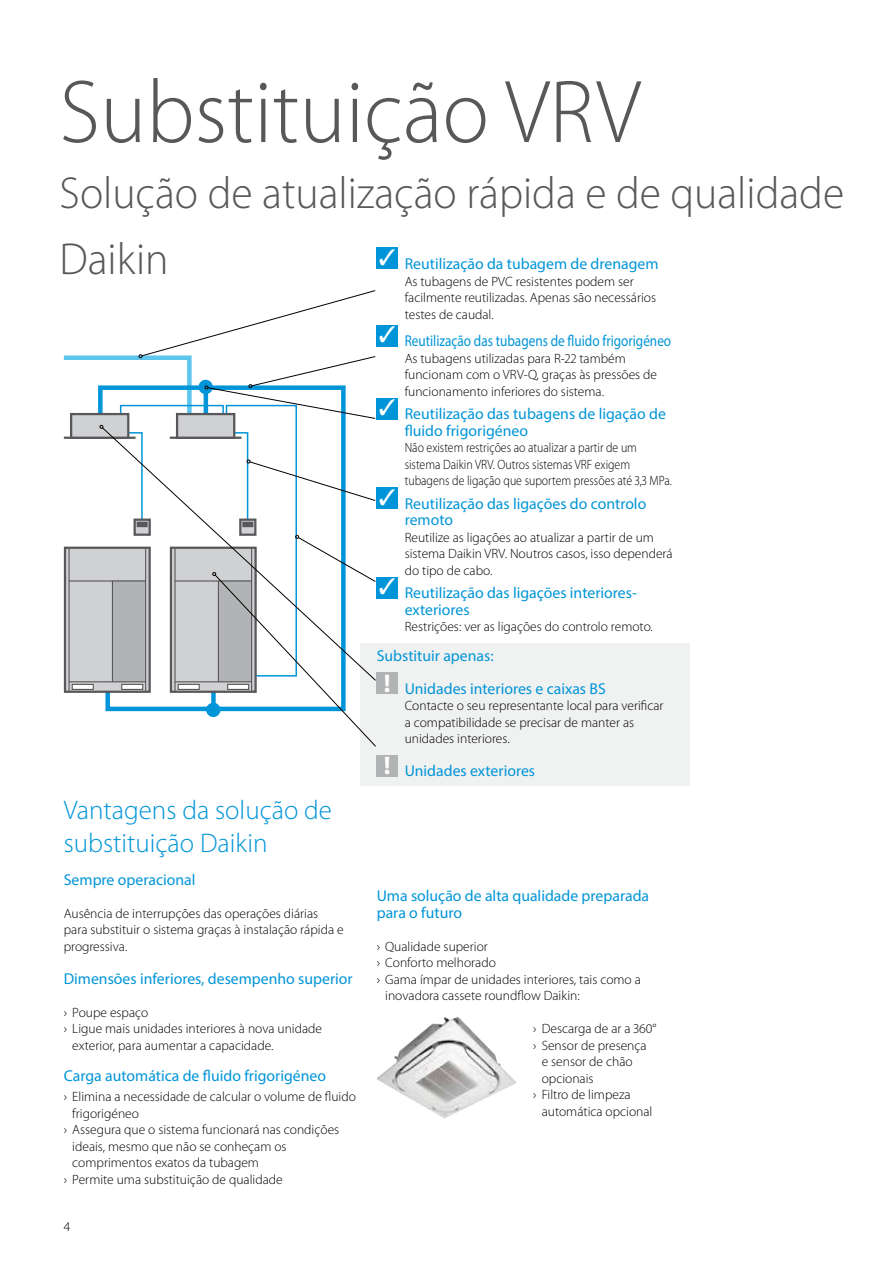
<style>
.page{position:relative;width:893px;height:1263px;background:#fff}
.page>*{position:absolute;margin:0;border:0;box-sizing:border-box;transform-origin:0 0}
.t1{font:300 90px "Myriad Pro";color:#58585a}
.t2{font:300 45px/66px "Myriad Pro";color:#58585a}
.t3{font:300 27px/33px "Myriad Pro";color:#0095d8}
.t4{font:15.75px/16.5px "Myriad Pro";color:#0095d8}
.t5{font:15.75px "Myriad Pro";color:#0095d8;scale:.84 1}
.t6{font:300 13.5px/16.5px "Myriad Pro";color:#000}
.t7{font:300 13.5px/16.5px "Myriad Pro";color:#000;scale:.88 1}
.s1{font-weight:700;font-size:25.5px;color:#fff}
</style>
<div class="page">
<img style="left:393px;top:1017px;width:65px;height:48px">
<div style="left:360px;top:643px;width:330px;height:143px;background:#f0f1f1"></div>
<div style="left:377px;top:248px;width:21px;height:21px;background:#0095d8"></div>
<div style="left:377px;top:325px;width:21px;height:21px;background:#0095d8"></div>
<div style="left:377px;top:398px;width:21px;height:21px;background:#0095d8"></div>
<div style="left:377px;top:488px;width:21px;height:21px;background:#0095d8"></div>
<div style="left:377px;top:577px;width:21px;height:21px;background:#0095d8"></div>
<div style="left:377px;top:672px;width:21px;height:22px;background:#b1b3b4"></div>
<div style="left:377px;top:755px;width:21px;height:21px;background:#b1b3b4"></div>
<svg style="left:63px;top:290px;width:314px;height:457px"></svg>
<h1 class="t1" style="left:60px;top:63px;width:582px">Substituição VRV</h1>
<h2 class="t2" style="left:60px;top:161px;width:786px">Solução de atualização rápida e de qualidade<br>Daikin</h2>
<p class="t4" style="left:379px;top:255px;width:281px"><sup>✓</sup> Reutilização da tubagem de drenagem</p>
<p class="t6" style="left:405px;top:273px;width:253px">As tubagens de PVC resistentes podem ser facilmente reutilizadas. Apenas são necessários testes de caudal.</p>
<p class="t5" style="left:379px;top:331px;width:349px"><sup>✓</sup> Reutilização das tubagens de fluido frigorigéneo</p>
<p class="t6" style="left:405px;top:350px;width:254px">As tubagens utilizadas para R-22 também funcionam com o VRV-Q, graças às pressões de funcionamento inferiores do sistema.</p>
<p class="t4" style="left:405px;top:406px;width:263px;text-indent:-26px"><sup>✓</sup> Reutilização das tubagens de ligação de fluido frigorigéneo</p>
<p class="t7" style="left:405px;top:440px;width:305px">Não existem restrições ao atualizar a partir de um sistema Daikin VRV. Outros sistemas VRF exigem tubagens de ligação que suportem pressões até 3,3 MPa.</p>
<p class="t4" style="left:405px;top:495px;width:243px;text-indent:-26px"><sup>✓</sup> Reutilização das ligações do controlo remoto</p>
<p class="t6" style="left:405px;top:529px;width:270px">Reutilize as ligações ao atualizar a partir de um sistema Daikin VRV. Noutros casos, isso dependerá do tipo de cabo.</p>
<p class="t4" style="left:405px;top:585px;width:234px;text-indent:-26px"><sup>✓</sup> Reutilização das ligações interiores&shy;exteriores</p>
<p class="t6" style="left:405px;top:619px;width:250px">Restrições: ver as ligações do controlo remoto.</p>
<p class="t4" style="left:384px;top:639px;width:223px;line-height:33px;text-indent:-7px">Substituir apenas:<br><span class="s1">!</span> Unidades interiores e caixas BS</p>
<p class="t6" style="left:405px;top:698px;width:260px">Contacte o seu representante local para verificar a compatibilidade se precisar de manter as unidades interiores.</p>
<p class="t4" style="left:384px;top:762px;width:153px"><span class="s1">!</span> Unidades exteriores</p>
<h3 class="t3" style="left:64px;top:793px;width:270px">Vantagens da solução de substituição Daikin</h3>
<p class="t4" style="left:64px;top:871px;width:133px">Sempre operacional</p>
<p class="t6" style="left:64px;top:905px;width:281px">Ausência de interrupções das operações diárias para substituir o sistema graças à instalação rápida e progressiva.</p>
<p class="t4" style="left:64px;top:970px;width:290px">Dimensões inferiores, desempenho superior</p>
<p class="t6" style="left:64px;top:1004px;width:86px">› Poupe espaço</p>
<p class="t6" style="left:64px;top:1021px;width:260px">› Ligue mais unidades interiores à nova unidade</p>
<p class="t6" style="left:72px;top:1037px;width:203px">exterior, para aumentar a capacidade.</p>
<p class="t4" style="left:64px;top:1067px;width:264px">Carga automática de fluido frigorigéneo</p>
<p class="t6" style="left:64px;top:1089px;width:294px">› Elimina a necessidade de calcular o volume de fluido</p>
<p class="t6" style="left:72px;top:1105px;width:68px">frigorigéneo</p>
<p class="t6" style="left:64px;top:1122px;width:277px">› Assegura que o sistema funcionará nas condições</p>
<p class="t6" style="left:72px;top:1138px;width:216px">ideais, mesmo que não se conheçam os</p>
<p class="t6" style="left:72px;top:1155px;width:188px">comprimentos exatos da tubagem</p>
<p class="t6" style="left:64px;top:1171px;width:220px">› Permite uma substituição de qualidade</p>
<p class="t6" style="left:64px;top:1219px;width:8px">4</p>
<p class="t4" style="left:377px;top:887px;width:274px">Uma solução de alta qualidade preparada para o futuro</p>
<p class="t6" style="left:377px;top:938px;width:113px">› Qualidade superior</p>
<p class="t6" style="left:377px;top:955px;width:121px">› Conforto melhorado</p>
<p class="t6" style="left:377px;top:971px;width:266px">› Gama ímpar de unidades interiores, tais como a</p>
<p class="t6" style="left:385px;top:987px;width:196px">inovadora cassete roundflow Daikin:</p>
<p class="t6" style="left:533px;top:1021px;width:125px">› Descarga de ar a 360°</p>
<p class="t6" style="left:533px;top:1037px;width:115px">› Sensor de presença</p>
<p class="t6" style="left:542px;top:1053px;width:92px">e sensor de chão</p>
<p class="t6" style="left:542px;top:1070px;width:53px">opcionais</p>
<p class="t6" style="left:533px;top:1086px;width:99px">› Filtro de limpeza</p>
<p class="t6" style="left:542px;top:1103px;width:112px">automática opcional</p>
</div>
